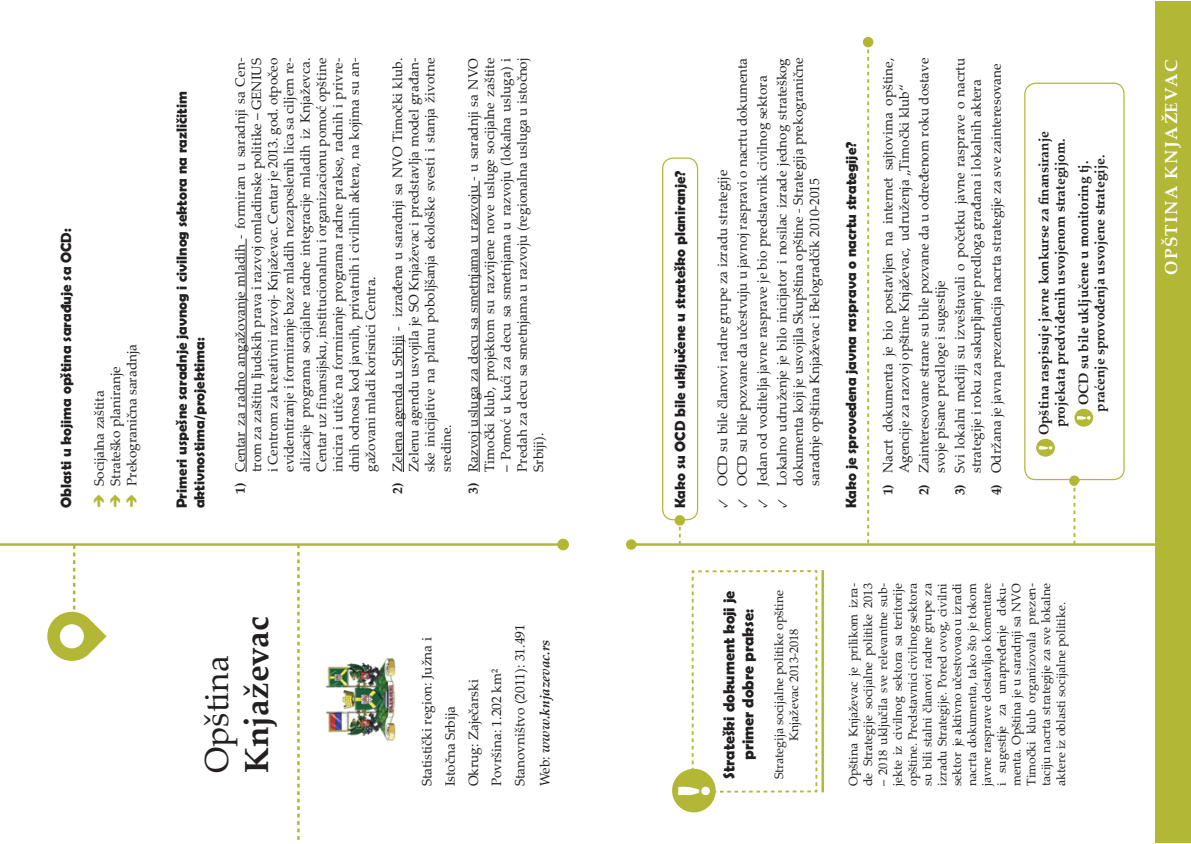
<style>
.page{position:relative;width:1191px;height:844px;background:#fff}
.page>*{position:absolute;margin:0;border:0;box-sizing:border-box;transform-origin:0 0}
.t1{font:700 33.43px "Palatino Linotype";color:#231f20}
.t2{font:33.43px "Palatino Linotype";color:#231f20}
.t3{font:700 17.32px "Palatino Linotype";letter-spacing:.1em;color:#fff}
.t4{font:700 16.1px/19.2px "Berlin Sans FB Demi";color:#231f20;text-align:center}
.t5{font:700 14.88px/17.8px "Berlin Sans FB Demi";color:#231f20}
.t6{font:13.65px/16.3px "Palatino Linotype";color:#231f20;text-align:justify}
.t7{font:700 13.65px/16.3px "Palatino Linotype";color:#231f20;text-align:center}
.t8{font:italic 700 13.65px "Palatino Linotype";color:#231f20}
.t9{font:12.42px/14.9px "Palatino Linotype";color:#231f20;text-align:center}
.s1{font-weight:700}
.s2{font-weight:400;font-style:normal}
.s3{font-family:"Minion Pro"}
</style>
<div class="page">
<hr style="left:246px;top:238px;width:1px;height:234px;background:#231f20">
<hr style="left:403px;top:335px;width:1px;height:137px;background:#231f20">
<hr style="left:479px;top:181px;width:1px;height:291px;background:#231f20">
<img style="left:325px;top:657px;width:71px;height:84px">
<svg style="left:176px;top:118px;width:3px;height:5px"></svg>
<hr style="left:0;top:543px;width:561px;height:2px;background:#b2b735">
<svg style="left:45px;top:545px;width:62px;height:116px"></svg>
<div style="left:557px;top:538px;width:12px;height:12px;background:#b2b735;border-radius:50%"></div>
<svg style="left:297px;top:545px;width:3px;height:295px"></svg>
<div style="left:1155px;top:1px;width:36px;height:841px;background:#b2b735"></div>
<div style="left:672px;top:768px;width:43px;height:44px;background:#b2b735;border-radius:50%"></div>
<svg style="left:678px;top:570px;width:140px;height:224px"></svg>
<hr style="left:821px;top:570px;width:3px;height:222px;background:#b2b735">
<svg style="left:1036px;top:438px;width:19px;height:18px"></svg>
<svg style="left:1038px;top:446px;width:14px;height:3px"></svg>
<svg style="left:1074px;top:408px;width:19px;height:18px"></svg>
<svg style="left:1077px;top:416px;width:13px;height:3px"></svg>
<hr style="left:631px;top:543px;width:525px;height:2px;background:#b2b735">
<div style="left:626px;top:539px;width:10px;height:10px;background:#b2b735;border-radius:50%"></div>
<svg style="left:867px;top:47px;width:2px;height:496px"></svg>
<div style="left:863px;top:37px;width:10px;height:10px;background:#b2b735;border-radius:50%"></div>
<div style="left:1069px;top:475px;width:10px;height:11px;background:#b2b735;border-radius:50%"></div>
<svg style="left:1073px;top:487px;width:2px;height:57px"></svg>
<div style="left:674px;top:515px;width:11px;height:10px;background:#b2b735;border-radius:50%"></div>
<svg style="left:679px;top:525px;width:2px;height:19px"></svg>
<svg style="left:674px;top:348px;width:3px;height:5px"></svg>
<div style="left:662px;top:157px;width:36px;height:363px;border:1px solid #b2b735;border-radius:11px"></div>
<div style="left:1024px;top:83px;width:100px;height:397px;border:1px solid #b2b735;border-radius:11px"></div>
<p class="t5" style="left:57px;top:508px;width:281px;rotate:-90deg">Oblasti u kojima opština saraðuje sa OCD:</p>
<p class="t6" style="left:90px;top:486px;width:143px;text-align:left;rotate:-90deg">Socijalna zaštita<br>Strateško planiranje<br>Prekogranična saradnja</p>
<p class="t5" style="left:172px;top:508px;width:418px;rotate:-90deg">Primeri uspešne saradnje javnog i civilnog sektora na razlicitim aktivnostima/projektima:</p>
<p class="t6" style="left:231px;top:472px;width:415px;text-indent:-22px;rotate:-90deg"><span class="s1">1)</span> Centar za radno angažovanje mladih - formiran u saradnji sa Cen&shy;trom za zaštitu ljudskih prava i razvoj omladinske politike – GENIUS i Centrom za kreativni razvoj- Knjaževac. Centar je 2013. god. otpočeo evidentiranje i formiranje baze mladih nezaposlenih lica sa ciljem re&shy;alizacije programa socijalne radne integracije mladih iz Knjaževca.<br>Centar uz finansijsku, institucionalnu i organizacionu pomoć opštine inicira i utiče na formiranje programa radne prakse, radnih i privre&shy;dnih odnosa kod javnih, privatnih i civilnih aktera, na kojima su an&shy;gažovani mladi korisnici Centra.</p>
<p class="t6" style="left:389px;top:472px;width:415px;text-indent:-22px;rotate:-90deg"><span class="s1">2)</span> Zelena agenda u Srbiji - izrađena u saradnji sa NVO Timočki klub.<br>Zelenu agendu usvojila je SO Knjaževac i predstavlja model građan&shy;ske inicijative na planu poboljšanja ekološke svesti i stanja životne sredine.</p>
<p class="t6" style="left:464px;top:494px;width:437px;text-align:right;rotate:-90deg"><span class="s1">3)</span> Razvoj usluga za decu sa smetnjama u razvoju - u saradnji sa NVO<br>Timočki klub, projektom su razvijene nove usluge socijalne zaštite</p>
<p class="t6" style="left:497px;top:472px;width:416px;rotate:-90deg">– Pomoć u kući za decu sa smetnjama u razvoju (lokalna usluga) i Predah za decu sa smetnjama u razvoju (regionalna usluga u istočnoj Srbiji).</p>
<h1 class="t1" style="left:233px;top:772px;width:158px;rotate:-90deg">Knjaževac</h1>
<h1 class="t2" style="left:193px;top:772px;width:119px;rotate:-90deg">Opština</h1>
<p class="t6" style="left:414px;top:786px;width:164px;line-height:23.3px;text-align:left;rotate:-90deg">Statistički region: Južna i<br>Istočna Srbija<br>Okrug: Zaječarski<br>Površina: 1.202 km²<br>Stanovništvo (2011): 31.491</p>
<p class="t8" style="left:535px;top:786px;width:148px;rotate:-90deg"><span class="s2">Web:</span> www.knjazevac.rs</p>
<p class="t6" style="left:773px;top:486px;width:429px;text-indent:-22px;rotate:-90deg"><span class="s3">✓</span> Lokalno udruženje je bilo inicijator i nosilac izrade jednog strateškog dokumenta koji je usvojila Skupština opštine - Strategija prekogranične saradnje opština Knjaževac i Belogradčik 2010-2015</p>
<p class="t6" style="left:733px;top:508px;width:451px;rotate:-90deg"><span class="s3">✓</span> OCD su bile pozvane da učestvuju u javnoj raspravi o nacrtu dokumenta</p>
<p class="t6" style="left:753px;top:508px;width:434px;rotate:-90deg"><span class="s3">✓</span> Jedan od voditelja javne rasprave je bio predstavnik civilnog sektora</p>
<p class="t5" style="left:671px;top:508px;width:339px;rotate:-90deg">Kako su OCD bile ukljucene u strateško planiranje?</p>
<p class="t6" style="left:714px;top:508px;width:340px;rotate:-90deg"><span class="s3">✓</span> OCD su bile članovi radne grupe za izradu strategije</p>
<p class="t5" style="left:842px;top:508px;width:368px;rotate:-90deg">Kako je sprovedena javna rasprava o nacrtu strategije?</p>
<p class="t6" style="left:879px;top:495px;width:439px;text-align:center;rotate:-90deg"><span class="s1">1)</span> Nacrt dokumenta je bio postavljen na internet sajtovima opštine,<br>Agencije za razvoj opštine Knjaževac, udruženja „Timočki klub“</p>
<p class="t6" style="left:915px;top:473px;width:416px;text-indent:-22px;rotate:-90deg"><span class="s1">2)</span> Zainteresovane strane su bile pozvane da u određenom roku dostave svoje pisane predloge i sugestije</p>
<p class="t6" style="left:951px;top:495px;width:439px;text-align:center;rotate:-90deg"><span class="s1">3)</span> Svi lokalni mediji su izveštavali o početku javne rasprave o nacrtu strategije i roku za sakupljanje predloga građana i lokalnih aktera</p>
<p class="t6" style="left:987px;top:495px;width:433px;rotate:-90deg"><span class="s1">4)</span> Održana je javna prezentacija nacrta strategije za sve zainteresovane</p>
<p class="t7" style="left:1035px;top:435px;width:305px;rotate:-90deg">Opština raspisuje javne konkurse za finansiranje projekata predviđenih usvojenom strategijom.</p>
<p class="t7" style="left:1074px;top:411px;width:258px;rotate:-90deg">OCD su bile uključene u monitoring tj. praćenje sprovođenja usvojene strategije.</p>
<p class="t4" style="left:719px;top:778px;width:189px;rotate:-90deg">Strateški dokument koji je primer dobre prakse:</p>
<p class="t9" style="left:771px;top:779px;width:191px;rotate:-90deg">Strategija socijalne politike opštine<br>Knjaževac 2013-2018</p>
<p class="t9" style="left:845px;top:785px;width:204px;text-align:left;rotate:-90deg">Opština Knjaževac je prilikom izra&shy;de Strategije socijalne politike 2013</p>
<p class="t9" style="left:875px;top:785px;width:204px;text-align:justify;rotate:-90deg">– 2018 uključila sve relevantne sub&shy;jekte iz civilnog sektora sa teritorije opštine. Predstavnici civilnog sektora su bili stalni članovi radne grupe za izradu Strategije. Pored ovog, civilni sektor je aktivno učestvovao u izradi nacrta dokumenta, tako što je tokom javne rasprave dostavljao komentare i sugestije za unapređenje doku&shy;menta. Opština je u saradnji sa NVO Timočki klub organizovala prezen&shy;taciju nacrta strategije za sve lokalne aktere iz oblasti socijalne politike.</p>
<p class="t3" style="left:1159px;top:275px;width:212px;rotate:-90deg">Opština Knjaževac</p>
</div>
